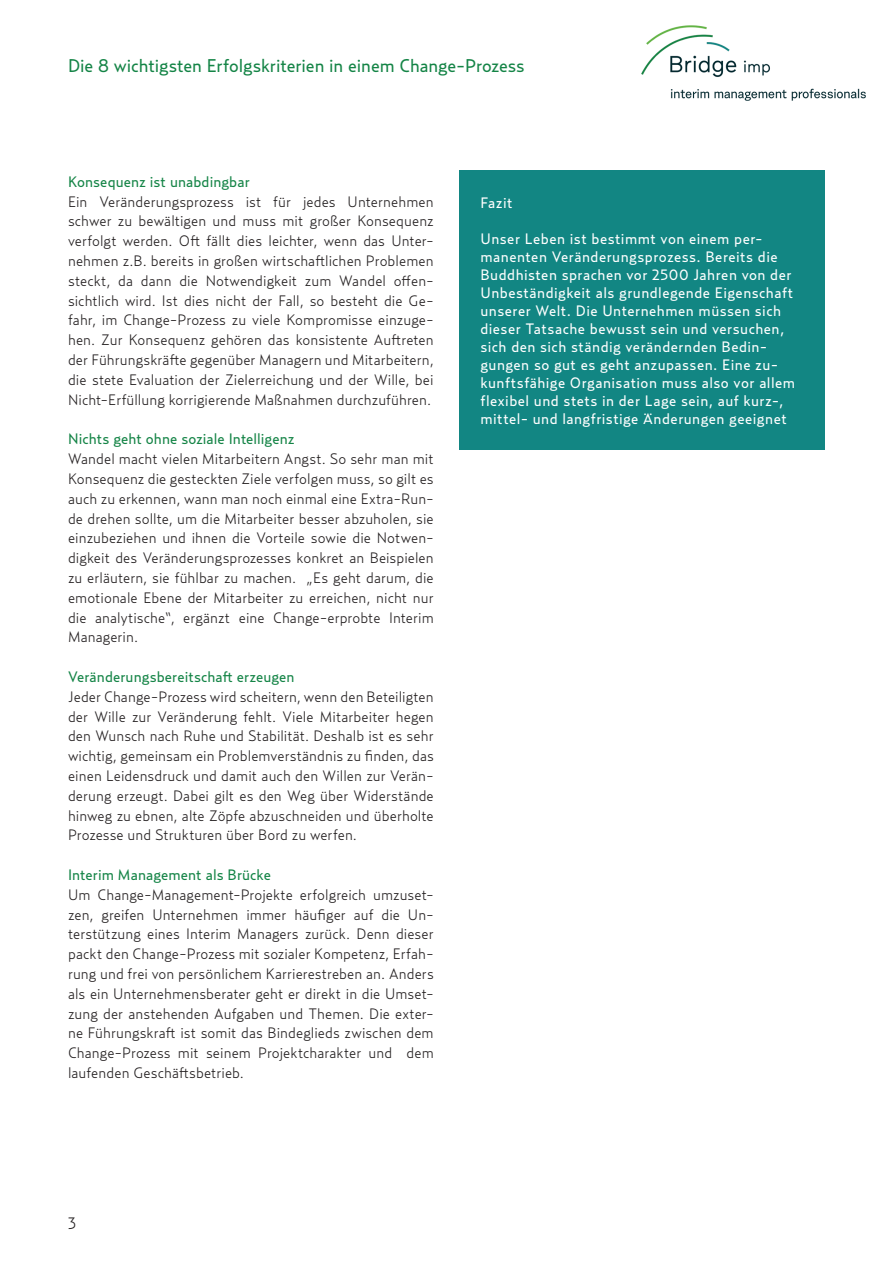
<style>
.page{position:relative;width:893px;height:1263px;background:#fff}
.page>*{position:absolute;margin:0;border:0;box-sizing:border-box;transform-origin:0 0}
.t1{font:18.3px "Relay";letter-spacing:-.01em;color:#148446}
.t2{font:300 16.5px "Relay";color:#231f20}
.t3{font:300 15px/19.8px "Relay";letter-spacing:.005em;color:#231f20;text-align:justify}
.t4{font:15px/18px "Relay";letter-spacing:.03em;color:#fff}
.t5{font:15px "Relay";letter-spacing:.005em;color:#148446}
</style>
<div class="page">
<img style="left:641px;top:25px;width:225px;height:76px">
<div style="left:459px;top:170px;width:366px;height:279px;background:#128683"></div>
<p class="t1" style="left:68px;top:54px;width:458px">Die 8 wichtigsten Erfolgskriterien in einem Change-Prozess</p>
<p class="t5" style="left:68px;top:173px;width:183px">Konsequenz ist unabdingbar</p>
<p class="t3" style="left:68px;top:191px;width:367px">Ein Veränderungsprozess ist für jedes Unternehmen schwer zu bewältigen und muss mit großer Konsequenz verfolgt werden. Oft fällt dies leichter, wenn das Unter&shy;nehmen z.B. bereits in großen wirtschaftlichen Problemen steckt, da dann die Notwendigkeit zum Wandel offen&shy;sichtlich wird. Ist dies nicht der Fall, so besteht die Ge&shy;fahr, im Change-Prozess zu viele Kompromisse einzuge&shy;hen. Zur Konsequenz gehören das konsistente Auftreten der Führungskräfte gegenüber Managern und Mitarbeitern, die stete Evaluation der Zielerreichung und der Wille, bei Nicht-Erfüllung korrigierende Maßnahmen durchzuführen.</p>
<p class="t5" style="left:68px;top:430px;width:228px">Nichts geht ohne soziale Intelligenz</p>
<p class="t3" style="left:68px;top:449px;width:367px">Wandel macht vielen Mitarbeitern Angst. So sehr man mit Konsequenz die gesteckten Ziele verfolgen muss, so gilt es auch zu erkennen, wann man noch einmal eine Extra-Run&shy;de drehen sollte, um die Mitarbeiter besser abzuholen, sie einzubeziehen und ihnen die Vorteile sowie die Notwen&shy;digkeit des Veränderungsprozesses konkret an Beispielen zu erläutern, sie fühlbar zu machen. „Es geht darum, die emotionale Ebene der Mitarbeiter zu erreichen, nicht nur die analytische“, ergänzt eine Change-erprobte Interim Managerin.</p>
<p class="t5" style="left:68px;top:668px;width:228px">Veränderungsbereitschaft erzeugen</p>
<p class="t3" style="left:68px;top:686px;width:367px">Jeder Change-Prozess wird scheitern, wenn den Beteiligten der Wille zur Veränderung fehlt. Viele Mitarbeiter hegen den Wunsch nach Ruhe und Stabilität. Deshalb ist es sehr wichtig, gemeinsam ein Problemverständnis zu finden, das einen Leidensdruck und damit auch den Willen zur Verän&shy;derung erzeugt. Dabei gilt es den Weg über Widerstände hinweg zu ebnen, alte Zöpfe abzuschneiden und überholte Prozesse und Strukturen über Bord zu werfen.</p>
<p class="t5" style="left:68px;top:866px;width:204px">Interim Management als Brücke</p>
<p class="t3" style="left:68px;top:884px;width:367px">Um Change-Management-Projekte erfolgreich umzuset&shy;zen, greifen Unternehmen immer häufiger auf die Un&shy;terstützung eines Interim Managers zurück. Denn dieser packt den Change-Prozess mit sozialer Kompetenz, Erfah&shy;rung und frei von persönlichem Karrierestreben an. Anders als ein Unternehmensberater geht er direkt in die Umset&shy;zung der anstehenden Aufgaben und Themen. Die exter&shy;ne Führungskraft ist somit das Bindeglieds zwischen dem Change-Prozess mit seinem Projektcharakter und dem laufenden Geschäftsbetrieb.</p>
<p class="t4" style="left:480px;top:193px;width:34px">Fazit</p>
<p class="t4" style="left:480px;top:229px;width:316px">Unser Leben ist bestimmt von einem per&shy;manenten Veränderungsprozess. Bereits die Buddhisten sprachen vor 2500 Jahren von der Unbeständigkeit als grundlegende Eigenschaft unserer Welt. Die Unternehmen müssen sich dieser Tatsache bewusst sein und versuchen, sich den sich ständig verändernden Bedin&shy;gungen so gut es geht anzupassen. Eine zu&shy;kunftsfähige Organisation muss also vor allem flexibel und stets in der Lage sein, auf kurz-, mittel- und langfristige Änderungen geeignet</p>
<p class="t2" style="left:68px;top:1213px;width:10px">3</p>
</div>
